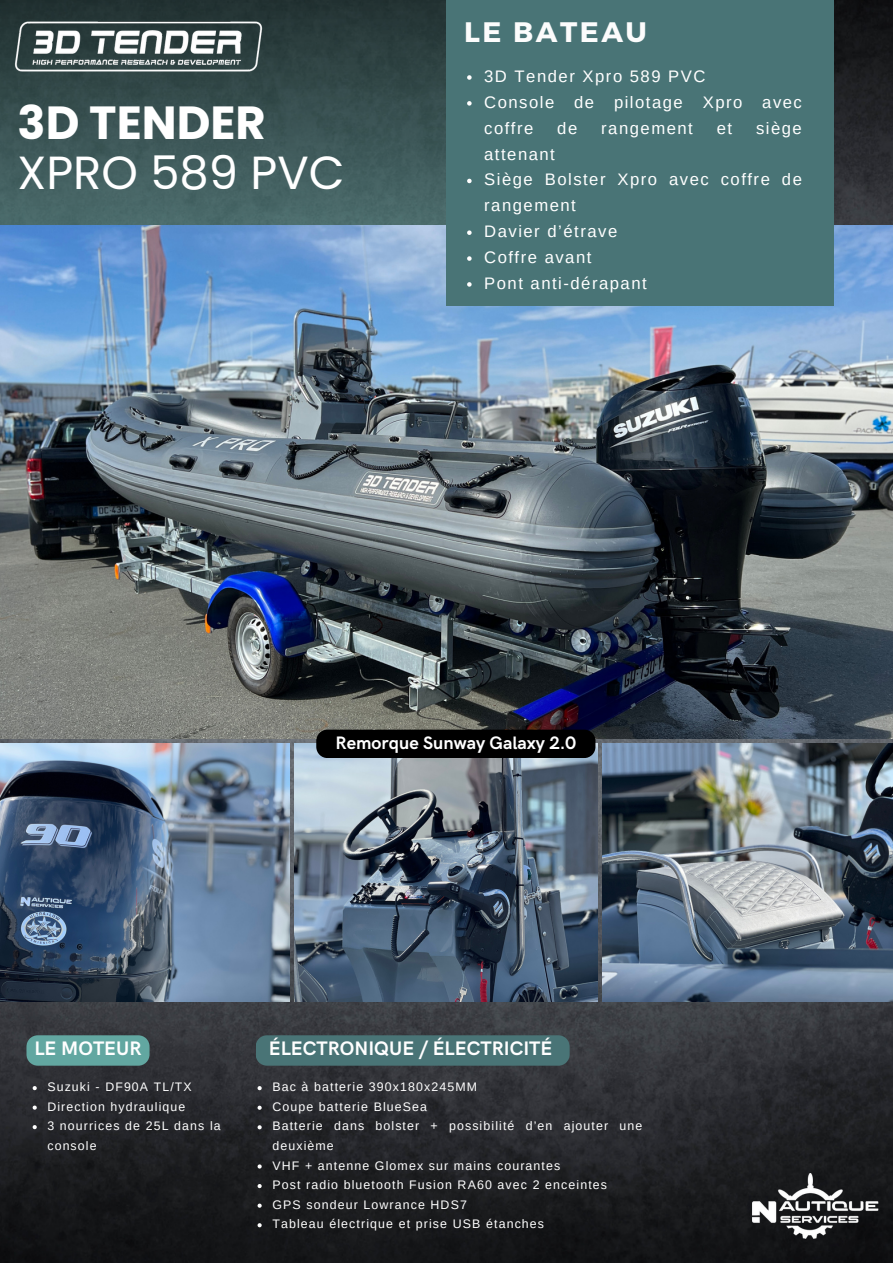
<style>
.page{position:relative;width:893px;height:1264px;background:#fff}
.page>*{position:absolute;margin:0;border:0;box-sizing:border-box;transform-origin:0 0}
.t1{font:46.35px "Poppins";color:#fff}
.t2{font:700 46.35px "Poppins";color:#fff}
.t3{font:700 28.2px "Montserrat";letter-spacing:.09em;color:#fcfcfc}
.t4{font:700 19.65px "HK Grotesk";color:#fff}
.t5{font:700 18px "HK Grotesk";color:#fff}
.t6{font:16.65px/25.8px "Arimo";letter-spacing:.09em;color:#fff}
.t7{font:12.3px/19.5px "Arimo";letter-spacing:.09em;color:#fff}
</style>
<div class="page">
<img style="left:0;top:0;width:892px;height:1262px">
<svg style="left:0;top:0;width:446px;height:225px;background:#3b5555"></svg>
<img style="left:0;top:225px;width:892px;height:513px">
<img style="left:0;top:743px;width:289px;height:258px">
<img style="left:295px;top:743px;width:302px;height:258px">
<img style="left:602px;top:743px;width:290px;height:258px">
<div style="left:446px;top:0;width:388px;height:306px;background:#497476"></div>
<div style="left:26px;top:1035px;width:123px;height:30px;background:#62a7a1"></div>
<div style="left:256px;top:1035px;width:313px;height:30px;background:#497476"></div>
<div style="left:316px;top:729px;width:279px;height:29px;background:#000"></div>
<img style="left:0;top:0;width:290px;height:89px">
<svg style="left:467px;top:75px;width:4px;height:5px"></svg>
<svg style="left:467px;top:101px;width:4px;height:5px"></svg>
<svg style="left:467px;top:179px;width:4px;height:4px"></svg>
<svg style="left:467px;top:230px;width:4px;height:5px"></svg>
<svg style="left:467px;top:256px;width:4px;height:5px"></svg>
<svg style="left:467px;top:282px;width:4px;height:5px"></svg>
<svg style="left:33px;top:1086px;width:4px;height:4px"></svg>
<svg style="left:33px;top:1105px;width:4px;height:4px"></svg>
<svg style="left:33px;top:1125px;width:4px;height:4px"></svg>
<svg style="left:257px;top:1086px;width:5px;height:4px"></svg>
<svg style="left:257px;top:1105px;width:5px;height:4px"></svg>
<svg style="left:257px;top:1125px;width:5px;height:4px"></svg>
<svg style="left:257px;top:1164px;width:5px;height:4px"></svg>
<svg style="left:257px;top:1183px;width:5px;height:5px"></svg>
<svg style="left:257px;top:1203px;width:5px;height:4px"></svg>
<svg style="left:257px;top:1223px;width:5px;height:4px"></svg>
<img style="left:752px;top:1173px;width:126px;height:65px">
<p class="t2" style="left:18px;top:90px;width:250px">3D TENDER</p>
<p class="t1" style="left:18px;top:140px;width:328px">XPRO 589 PVC</p>
<p class="t3" style="left:464px;top:13px;width:184px">LE BATEAU</p>
<p class="t6" style="left:484px;top:63px;width:223px">3D Tender Xpro 589 PVC</p>
<p class="t6" style="left:484px;top:89px;width:319px">Console de pilotage Xpro avec coffre</p>
<p class="t6" style="left:557px;top:115px;width:22px">de</p>
<p class="t6" style="left:601px;top:115px;width:93px">rangement</p>
<p class="t6" style="left:716px;top:115px;width:17px">et</p>
<p class="t6" style="left:756px;top:115px;width:47px">siège</p>
<p class="t6" style="left:484px;top:141px;width:72px">attenant</p>
<p class="t6" style="left:484px;top:167px;width:319px">Siège Bolster Xpro avec coffre de rangement</p>
<p class="t6" style="left:484px;top:218px;width:134px">Davier d’étrave</p>
<p class="t6" style="left:484px;top:244px;width:109px">Coffre avant</p>
<p class="t6" style="left:484px;top:270px;width:164px">Pont anti-dérapant</p>
<p class="t5" style="left:335px;top:732px;width:242px">Remorque Sunway Galaxy 2.0</p>
<p class="t4" style="left:34px;top:1037px;width:108px">LE MOTEUR</p>
<p class="t4" style="left:269px;top:1037px;width:285px">ÉLECTRONIQUE / ÉLECTRICITÉ</p>
<p class="t7" style="left:47px;top:1077px;width:146px">Suzuki - DF90A TL/TX</p>
<p class="t7" style="left:47px;top:1096px;width:139px">Direction hydraulique</p>
<p class="t7" style="left:47px;top:1116px;width:175px">3 nourrices de 25L dans la console</p>
<p class="t7" style="left:272px;top:1077px;width:206px">Bac à batterie 390x180x245MM</p>
<p class="t7" style="left:272px;top:1096px;width:156px">Coupe batterie BlueSea</p>
<p class="t7" style="left:272px;top:1116px;width:371px">Batterie dans bolster + possibilité d’en ajouter une deuxième</p>
<p class="t7" style="left:272px;top:1155px;width:289px">VHF + antenne Glomex sur mains courantes</p>
<p class="t7" style="left:272px;top:1175px;width:336px">Post radio bluetooth Fusion RA60 avec 2 enceintes</p>
<p class="t7" style="left:272px;top:1194px;width:196px">GPS sondeur Lowrance HDS7</p>
<p class="t7" style="left:272px;top:1214px;width:273px">Tableau électrique et prise USB étanches</p>
</div>
